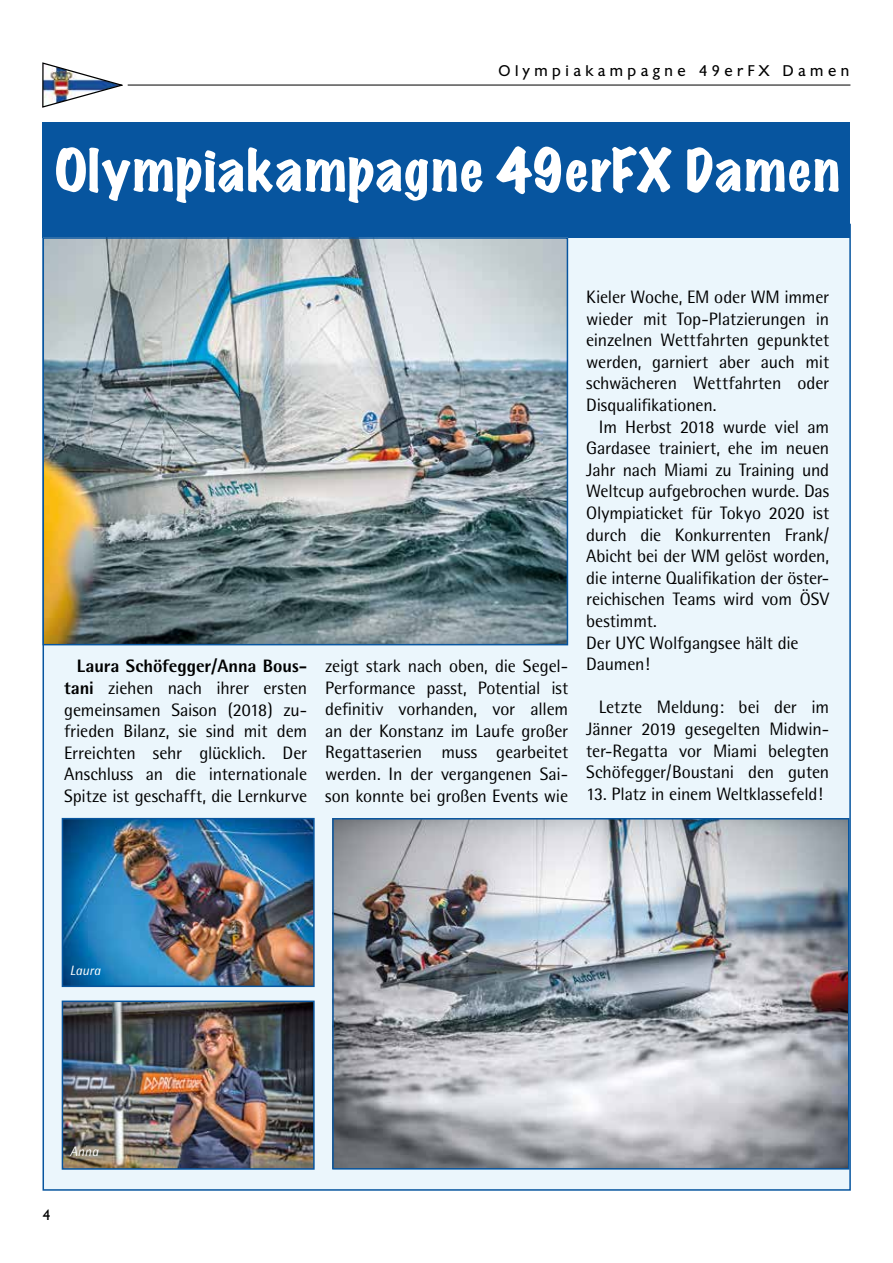
<style>
.page{position:relative;width:893px;height:1263px;background:#fff}
.page>*{position:absolute;margin:0;border:0;box-sizing:border-box;transform-origin:0 0}
.t1{font:expanded 52.5px "Marker Felt";letter-spacing:.03em;color:#fff}
.t2{font:18px/21.6px "Rotis Semi Sans";letter-spacing:-.01em;color:#000;text-align:justify}
.t3{font:15px "Chantilly";letter-spacing:.3em;color:#000}
.t4{font:15px "Gill Sans";color:#000}
.t5{font:italic 13.5px "Rotis Semi Sans";letter-spacing:.005em;color:#fff}
.s1{font-weight:800}
</style>
<div class="page">
<img style="left:43px;top:63px;width:80px;height:44px">
<hr style="left:128px;top:85px;width:722px;height:1px;background:#000">
<div style="left:43px;top:224px;width:808px;height:967px;background:#ebf6fc;border:2px solid #07559f"></div>
<div style="left:43px;top:123px;width:807px;height:115px;background:#07559f"></div>
<img style="left:46px;top:240px;width:519px;height:402px">
<div style="left:43px;top:237px;width:525px;height:408px;border:2px solid #07559f"></div>
<img style="left:335px;top:821px;width:511px;height:345px">
<div style="left:332px;top:818px;width:517px;height:351px;border:2px solid #07559f"></div>
<img style="left:65px;top:821px;width:247px;height:163px">
<div style="left:62px;top:818px;width:253px;height:169px;border:2px solid #07559f"></div>
<img style="left:65px;top:1003px;width:247px;height:164px">
<div style="left:62px;top:1000px;width:253px;height:170px;border:2px solid #07559f"></div>
<p class="t3" style="left:498px;top:61px;width:352px">Olympiakampagne 49erFX Damen</p>
<h1 class="t1" style="left:55px;top:129px;width:786px">Olympiakampagne 49erFX Damen</h1>
<p class="t2" style="left:64px;top:655px;width:245px;text-indent:13px"><span class="s1">Laura Schöfegger/Anna Bous&shy;tani</span> ziehen nach ihrer ersten gemeinsamen Saison (2018) zu&shy;frieden Bilanz, sie sind mit dem Erreichten sehr glücklich. Der Anschluss an die internationale Spitze ist geschafft, die Lernkurve</p>
<p class="t2" style="left:325px;top:655px;width:245px">zeigt stark nach oben, die Segel-Performance passt, Potential ist definitiv vorhanden, vor allem an der Konstanz im Laufe großer Regattaserien muss gearbeitet werden. In der vergangenen Sai&shy;son konnte bei großen Events wie</p>
<p class="t2" style="left:586px;top:286px;width:245px">Kieler Woche, EM oder WM immer wieder mit Top-Platzierungen in einzelnen Wettfahrten gepunktet werden, garniert aber auch mit schwächeren Wettfahrten oder Disqualifikationen.</p>
<p class="t2" style="left:586px;top:415px;width:245px;text-align:left;text-indent:13px">Im Herbst 2018 wurde viel am<br>Gardasee trainiert, ehe im neuen<br>Jahr nach Miami zu Training und<br>Weltcup aufgebrochen wurde. Das<br>Olympiaticket für Tokyo 2020 ist durch die Konkurrenten Frank/<br>Abicht bei der WM gelöst worden, die interne Qualifikation der öster&shy;reichischen Teams wird vom ÖSV bestimmt.<br>Der UYC Wolfgangsee hält die<br>Daumen!</p>
<p class="t2" style="left:586px;top:696px;width:245px;text-indent:13px">Letzte Meldung: bei der im Jänner 2019 gesegelten Midwin&shy;ter-Regatta vor Miami belegten Schöfegger/Boustani den guten</p>
<p class="t2" style="left:586px;top:783px;width:238px">13. Platz in einem Weltklassefeld!</p>
<p class="t5" style="left:70px;top:962px;width:32px">Laura</p>
<p class="t5" style="left:70px;top:1143px;width:30px">Anna</p>
<p class="t4" style="left:43px;top:1206px;width:9px">4</p>
</div>
